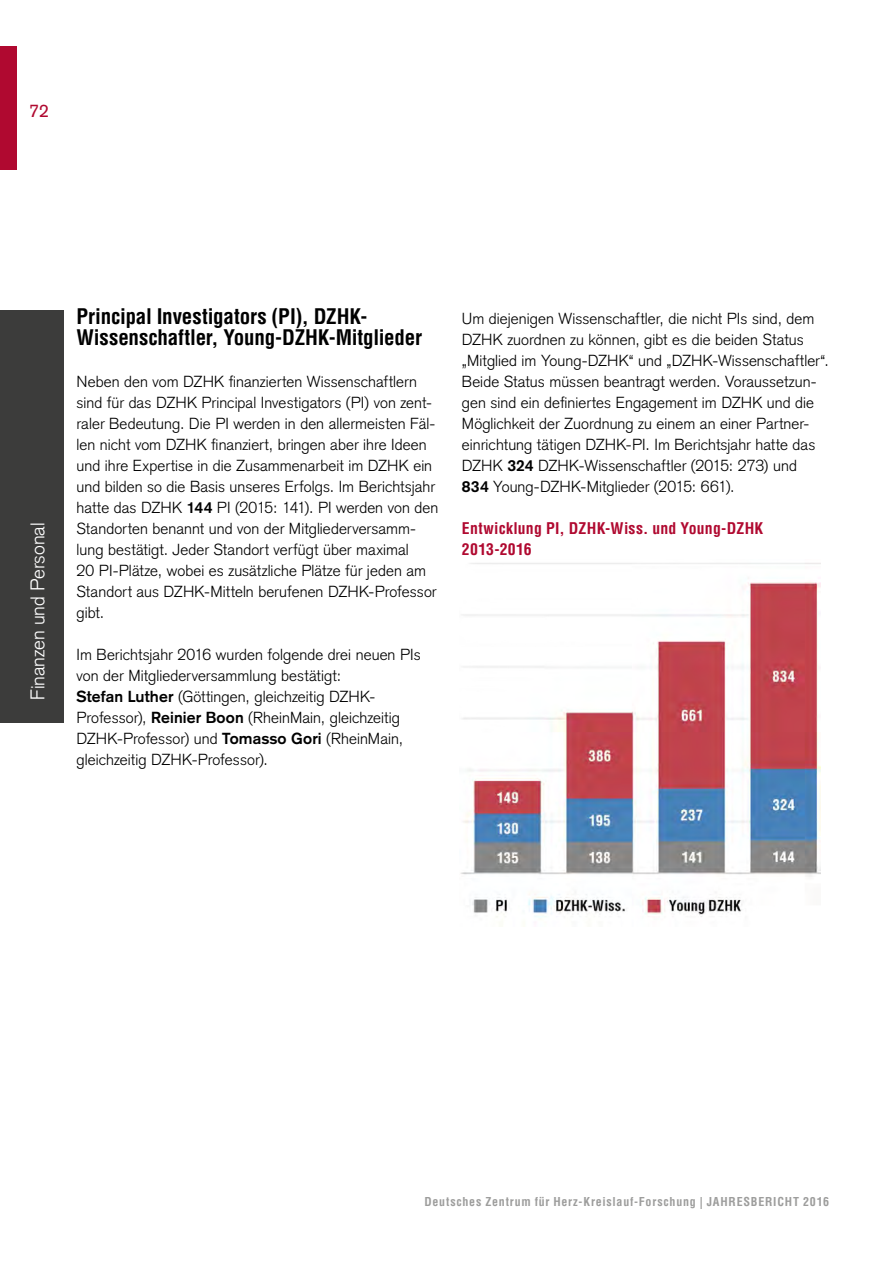
<style>
.page{position:relative;width:893px;height:1263px;background:#fff}
.page>*{position:absolute;margin:0;border:0;box-sizing:border-box;transform-origin:0 0}
.Headline_2{font:700 condensed 21px/21px "Helvetica LT Std";letter-spacing:-.01em;color:#000}
.t1{font:300 19.5px "Akzidenz Grotesk";letter-spacing:-.005em;color:#fff}
.t2{font:18px "Akzidenz Grotesk";color:#b00930}
.FließDZHK{font:300 15.75px/21px "Akzidenz Grotesk";letter-spacing:.005em;color:#000}
.FließDZHK-2{font:700 condensed 15.75px/21px "Helvetica LT Std";letter-spacing:.015em;color:#b00930}
.t3{font:700 condensed 12px "Helvetica LT Std";letter-spacing:.065em;color:#9d9d9c}
.s1{font-weight:700}
</style>
<div class="page">
<div style="left:0;top:47px;width:17px;height:123px;background:#b00930"></div>
<div style="left:0;top:310px;width:64px;height:413px;background:#3c3c3b"></div>
<img style="left:460px;top:563px;width:361px;height:355px">
<p class="t2" style="left:29px;top:101px;width:21px">72</p>
<p class="t1" style="left:26px;top:700px;width:179px;rotate:-90deg">Finanzen und Personal</p>
<p class="Headline_2" style="left:77px;top:306px;width:347px">Principal Investigators (PI), DZHK-<br>Wissenschaftler, Young-DZHK-Mitglieder</p>
<p class="FließDZHK" style="left:77px;top:371px;width:363px">Neben den vom DZHK finanzierten Wissenschaftlern sind für das DZHK Principal Investigators (PI) von zent&shy;raler Bedeutung. Die PI werden in den allermeisten Fäl&shy;len nicht vom DZHK finanziert, bringen aber ihre Ideen und ihre Expertise in die Zusammenarbeit im DZHK ein und bilden so die Basis unseres Erfolgs. Im Berichtsjahr hatte das DZHK <span class="s1">144</span> PI (2015: 141). PI werden von den Standorten benannt und von der Mitgliederversamm&shy;lung bestätigt. Jeder Standort verfügt über maximal<br>20 PI-Plätze, wobei es zusätzliche Plätze für jeden am Standort aus DZHK-Mitteln berufenen DZHK-Professor gibt.</p>
<p class="FließDZHK" style="left:77px;top:644px;width:346px">Im Berichtsjahr 2016 wurden folgende drei neuen PIs von der Mitgliederversammlung bestätigt:<br><span class="s1">Stefan Luther</span> (Göttingen, gleichzeitig DZHK-Professor), <span class="s1">Reinier Boon</span> (RheinMain, gleichzeitig DZHK-Professor) und <span class="s1">Tomasso Gori</span> (RheinMain, gleichzeitig DZHK-Professor).</p>
<p class="FließDZHK" style="left:462px;top:308px;width:368px">Um diejenigen Wissenschaftler, die nicht PIs sind, dem DZHK zuordnen zu können, gibt es die beiden Status „Mitglied im Young-DZHK“ und „DZHK-Wissenschaftler“.<br>Beide Status müssen beantragt werden. Voraussetzun&shy;gen sind ein definiertes Engagement im DZHK und die Möglichkeit der Zuordnung zu einem an einer Partner&shy;einrichtung tätigen DZHK-PI. Im Berichtsjahr hatte das DZHK <span class="s1">324</span> DZHK-Wissenschaftler (2015: 273) und<br><span class="s1">834</span> Young-DZHK-Mitglieder (2015: 661).</p>
<p class="FließDZHK-2" style="left:462px;top:518px;width:303px">Entwicklung PI, DZHK-Wiss. und Young-DZHK<br>2013-2016</p>
<p class="t3" style="left:424px;top:1194px;width:406px">Deutsches Zentrum für Herz-Kreislauf-Forschung | JAHRESBERICHT 2016</p>
</div>
